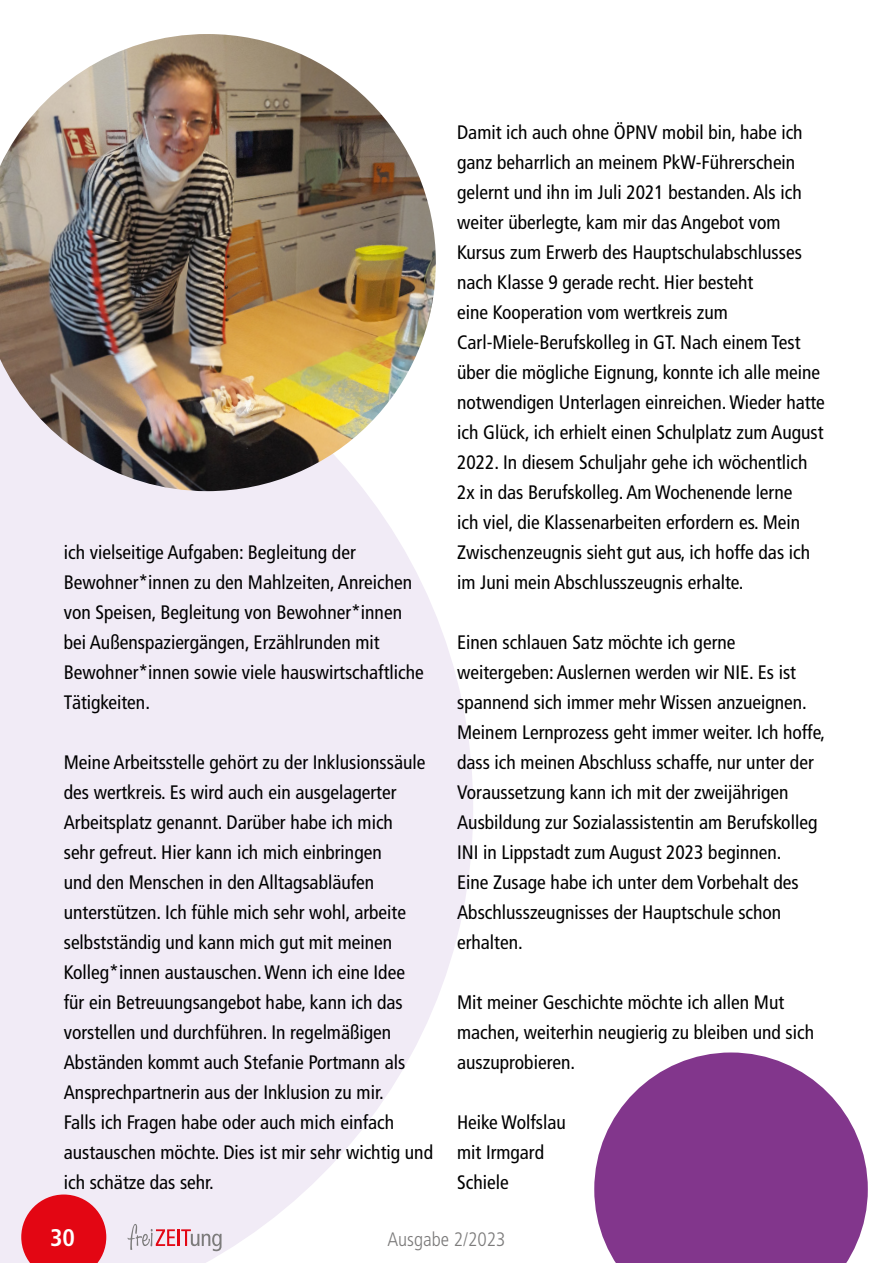
<style>
.page{position:relative;width:893px;height:1263px;background:#fff}
.page>*{position:absolute;margin:0;border:0;box-sizing:border-box;transform-origin:0 0}
.t1{font:700 condensed 24px "Frutiger LT Std";color:#fff}
.t2{font:condensed 19.5px/30px "Frutiger LT Std";color:#000}
.t3{font:300 condensed 19.5px "Frutiger LT Std";color:#7c7b7b}
</style>
<div class="page">
<svg style="left:0;top:491px;width:473px;height:772px;background:#f2edf7"></svg>
<img style="left:0;top:34px;width:436px;height:457px">
<svg style="left:594px;top:1052px;width:274px;height:211px;fill:#82368c"></svg>
<svg style="left:21px;top:1194px;width:85px;height:69px;background:#e52b38"></svg>
<svg style="left:128px;top:1224px;width:94px;height:27px;background:#e0c7d1"></svg>
<p class="t2" style="left:64px;top:537px;width:361px">ich vielseitige Aufgaben: Begleitung der Bewohner*innen zu den Mahlzeiten, Anreichen von Speisen, Begleitung von Bewohner*innen bei Außenspaziergängen, Erzählrunden mit Bewohner*innen sowie viele hauswirtschaftliche Tätigkeiten.</p>
<p class="t2" style="left:64px;top:747px;width:371px">Meine Arbeitsstelle gehört zu der Inklusionssäule des wertkreis. Es wird auch ein ausgelagerter Arbeitsplatz genannt. Darüber habe ich mich<br>sehr gefreut. Hier kann ich mich einbringen<br>und den Menschen in den Alltagsabläufen unterstützen. Ich fühle mich sehr wohl, arbeite selbstständig und kann mich gut mit meinen Kolleg*innen austauschen. Wenn ich eine Idee<br>für ein Betreuungsangebot habe, kann ich das vorstellen und durchführen. In regelmäßigen Abständen kommt auch Stefanie Portmann als Ansprechpartnerin aus der Inklusion zu mir.<br>Falls ich Fragen habe oder auch mich einfach austauschen möchte. Dies ist mir sehr wichtig und ich schätze das sehr.</p>
<p class="t2" style="left:457px;top:118px;width:369px">Damit ich auch ohne ÖPNV mobil bin, habe ich ganz beharrlich an meinem PkW-Führerschein gelernt und ihn im Juli 2021 bestanden. Als ich weiter überlegte, kam mir das Angebot vom Kursus zum Erwerb des Hauptschulabschlusses nach Klasse 9 gerade recht. Hier besteht<br>eine Kooperation vom wertkreis zum Carl-Miele-Berufskolleg in GT. Nach einem Test über die mögliche Eignung, konnte ich alle meine notwendigen Unterlagen einreichen. Wieder hatte ich Glück, ich erhielt einen Schulplatz zum August 2022. In diesem Schuljahr gehe ich wöchentlich 2x in das Berufskolleg. Am Wochenende lerne<br>ich viel, die Klassenarbeiten erfordern es. Mein Zwischenzeugnis sieht gut aus, ich hoffe das ich im Juni mein Abschlusszeugnis erhalte.</p>
<p class="t2" style="left:457px;top:628px;width:370px">Einen schlauen Satz möchte ich gerne weitergeben: Auslernen werden wir NIE. Es ist spannend sich immer mehr Wissen anzueignen.<br>Meinem Lernprozess geht immer weiter. Ich hoffe, dass ich meinen Abschluss schaffe, nur unter der Voraussetzung kann ich mit der zweijährigen Ausbildung zur Sozialassistentin am Berufskolleg INI in Lippstadt zum August 2023 beginnen.<br>Eine Zusage habe ich unter dem Vorbehalt des Abschlusszeugnisses der Hauptschule schon erhalten.</p>
<p class="t2" style="left:457px;top:988px;width:358px">Mit meiner Geschichte möchte ich allen Mut machen, weiterhin neugierig zu bleiben und sich auszuprobieren.</p>
<p class="t2" style="left:457px;top:1108px;width:110px">Heike Wolfslau mit Irmgard<br>Schiele</p>
<p class="t1" style="left:50px;top:1223px;width:26px">30</p>
<p class="t3" style="left:387px;top:1228px;width:120px">Ausgabe 2/2023</p>
</div>
